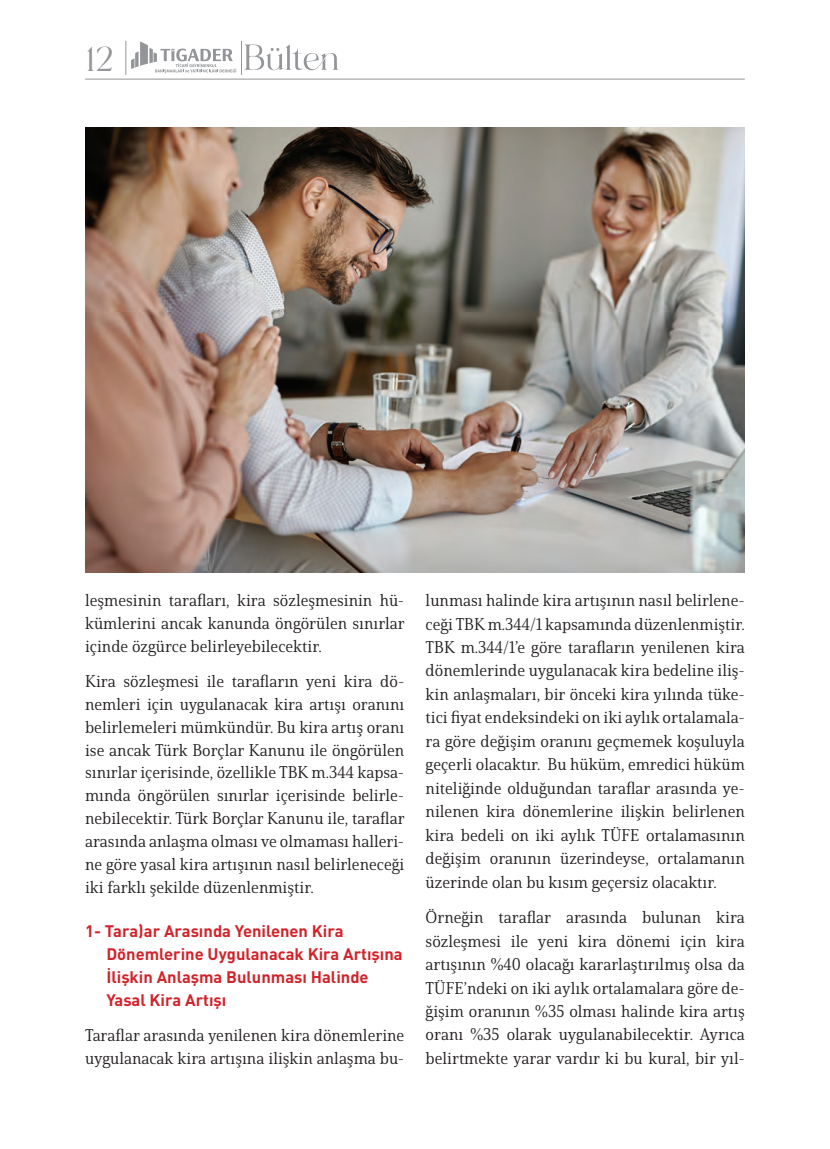
<style>
.page{position:relative;width:830px;height:1149px;background:#fff}
.page>*{position:absolute;margin:0;border:0;box-sizing:border-box;transform-origin:0 0}
.t1{font:34.5px "Mollieglaston";color:#939598}
.t2{font:16.5px/23.4px "Solitas Serif Nor Reg";color:#231f20;text-align:justify}
.t3{font:700 16.5px/23px "DIN Pro";color:#d1232a}
</style>
<div class="page">
<svg style="left:131px;top:41px;width:105px;height:32px"></svg>
<svg style="left:245px;top:44px;width:93px;height:26px"></svg>
<hr style="left:241px;top:41px;width:1px;height:34px;background:#939598">
<hr style="left:85px;top:79px;width:659px;height:1px;background:#939598">
<hr style="left:125px;top:41px;width:1px;height:34px;background:#939598">
<img style="left:85px;top:128px;width:659px;height:444px">
<h1 class="t1" style="left:86px;top:40px;width:30px">12</h1>
<p class="t2" style="left:85px;top:588px;width:321px;line-height:23px">leşmesinin tarafları, kira sözleşmesinin hü&shy;kümlerini ancak kanunda öngörülen sınırlar içinde özgürce belirleyebilecektir.</p>
<p class="t2" style="left:85px;top:669px;width:321px;line-height:23px">Kira sözleşmesi ile tarafların yeni kira dö&shy;nemleri için uygulanacak kira artışı oranını belirlemeleri mümkündür. Bu kira artış oranı ise ancak Türk Borçlar Kanunu ile öngörülen sınırlar içerisinde, özellikle TBK m.344 kapsa&shy;mında öngörülen sınırlar içerisinde belirle&shy;nebilecektir. Türk Borçlar Kanunu ile, taraflar arasında anlaşma olması ve olmaması halleri&shy;ne göre yasal kira artışının nasıl belirleneceği iki farklı şekilde düzenlenmiştir.</p>
<p class="t3" style="left:106px;top:919px;width:298px;text-indent:-21px">1- Taraflar Arasında Yenilenen Kira<br>Dönemlerine Uygulanacak Kira Artışına<br>İ lişkin Anlaşma Bulunması Halinde<br>Yasal Kira Artışı</p>
<p class="t2" style="left:85px;top:1023px;width:320px;line-height:23px">Taraflar arasında yenilenen kira dönemlerine uygulanacak kira artışına ilişkin anlaşma bu-</p>
<p class="t2" style="left:425px;top:588px;width:320px">lunması halinde kira artışının nasıl belirlene&shy;ceği TBK m.344/1 kapsamında düzenlenmiştir.<br>TBK m.344/1’e göre tarafların yenilenen kira dönemlerinde uygulanacak kira bedeline iliş&shy;kin anlaşmaları, bir önceki kira yılında tüke&shy;tici fiyat endeksindeki on iki aylık ortalamala&shy;ra göre değişim oranını geçmemek koşuluyla geçerli olacaktır. Bu hüküm, emredici hüküm niteliğinde olduğundan taraflar arasında ye&shy;nilenen kira dönemlerine ilişkin belirlenen kira bedeli on iki aylık TÜFE ortalamasının değişim oranının üzerindeyse, ortalamanın üzerinde olan bu kısım geçersiz olacaktır.</p>
<p class="t2" style="left:425px;top:905px;width:320px">Örneğin taraflar arasında bulunan kira sözleşmesi ile yeni kira dönemi için kira artışının %40 olacağı kararlaştırılmış olsa da TÜFE’ndeki on iki aylık ortalamalara göre de&shy;ğişim oranının %35 olması halinde kira artış oranı %35 olarak uygulanabilecektir. Ayrıca belirtmekte yarar vardır ki bu kural, bir yıl-</p>
</div>
